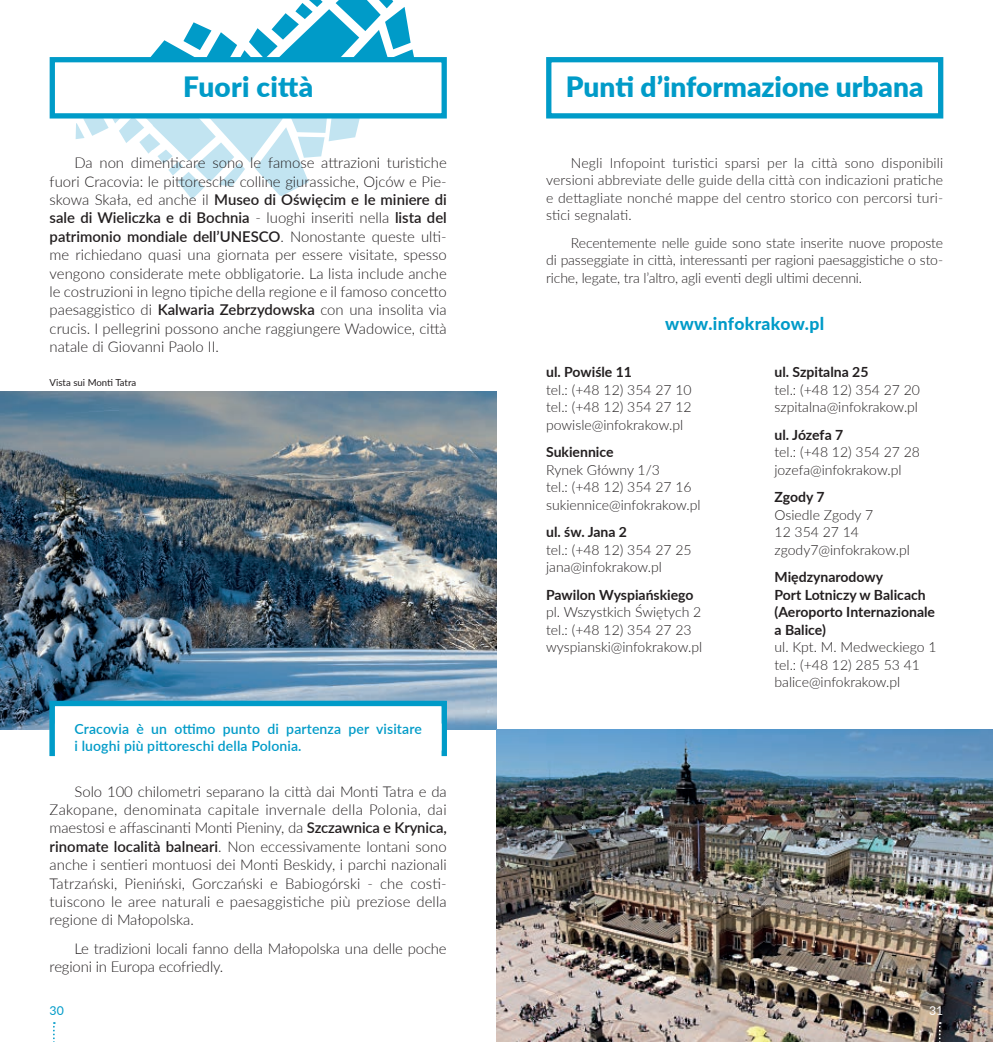
<style>
.page{position:relative;width:993px;height:1042px;background:#fff}
.page>*{position:absolute;margin:0;border:0;box-sizing:border-box;transform-origin:0 0}
.t1{font:900 28px "Lato";color:#009bc8}
.t2{font:800 17.5px "Lato";letter-spacing:.02em;color:#009bc8}
.t3{font:300 14.88px/18.4px "Lato";letter-spacing:-.01em;color:#231f20;text-align:justify}
.t4{font:300 14px/17.5px "Lato";color:#231f20}
.t5{font:700 14px/17.5px "Lato";color:#231f20}
.t6{font:600 14px/16.8px "Lato";letter-spacing:.01em;color:#009bc8}
.t7{font:12.25px "Lato";color:#009bc8}
.t8{font:12.25px "Lato";color:#fff}
.t9{font:9.62px "Lato";color:#231f20}
.s1{font-weight:600}
</style>
<div class="page">
<img style="left:0;top:392px;width:496px;height:337px">
<svg style="left:49px;top:0;width:398px;height:199px"></svg>
<svg style="left:546px;top:57px;width:398px;height:62px"></svg>
<svg style="left:47px;top:698px;width:402px;height:59px"></svg>
<img style="left:496px;top:729px;width:496px;height:313px">
<svg style="left:938px;top:1022px;width:2px;height:20px"></svg>
<svg style="left:53px;top:1022px;width:2px;height:20px"></svg>
<h1 class="t1" style="left:183px;top:66px;width:132px">Fuori città</h1>
<h1 class="t1" style="left:565px;top:66px;width:359px">Punti d’informazione urbana</h1>
<p class="t3" style="left:50px;top:153px;width:398px;text-indent:25px">Da non dimenticare sono le famose attrazioni turistiche fuori Cracovia: le pittoresche colline giurassiche, Ojców e Pie&shy;skowa Skała, ed anche il <span class="s1">Museo di Oświęcim e le miniere di sale di Wieliczka e di Bochnia</span> - luoghi inseriti nella <span class="s1">lista del patrimonio mondiale dell’UNESCO</span>. Nonostante queste ulti&shy;me richiedano quasi una giornata per essere visitate, spesso vengono considerate mete obbligatorie. La lista include anche le costruzioni in legno tipiche della regione e il famoso concetto paesaggistico di <span class="s1">Kalwaria Zebrzydowska</span> con una insolita via crucis. I pellegrini possono anche raggiungere Wadowice, città natale di Giovanni Paolo II.</p>
<p class="t4" style="left:546px;top:153px;width:398px;text-align:justify;text-indent:25px">Negli Infopoint turistici sparsi per la città sono disponibili versioni abbreviate delle guide della città con indicazioni pratiche e dettagliate nonché mappe del centro storico con percorsi turi&shy;stici segnalati.</p>
<p class="t4" style="left:546px;top:233px;width:398px;text-align:justify;text-indent:25px">Recentemente nelle guide sono state inserite nuove proposte di passeggiate in città, interessanti per ragioni paesaggistiche o sto&shy;riche, legate, tra l’altro, agli eventi degli ultimi decenni.</p>
<p class="t2" style="left:665px;top:311px;width:160px">www.infokrakow.pl</p>
<p class="t9" style="left:50px;top:375px;width:88px">Vista sui Monti Tatra</p>
<p class="t6" style="left:74px;top:720px;width:349px">Cracovia è un ottimo punto di partenza per visitare i luoghi più pittoreschi della Polonia.</p>
<p class="t5" style="left:546px;top:363px;width:87px">ul. Powiśle 11</p>
<p class="t4" style="left:546px;top:381px;width:147px;text-align:justify">tel.: (+48 12) 354 27 10 tel.: (+48 12) 354 27 12 powisle@infokrakow.pl</p>
<p class="t5" style="left:546px;top:443px;width:69px">Sukiennice</p>
<p class="t4" style="left:546px;top:460px;width:156px">Rynek Główny 1/3<br>tel.: (+48 12) 354 27 16 sukiennice@infokrakow.pl</p>
<p class="t5" style="left:546px;top:523px;width:82px">ul. św. Jana 2</p>
<p class="t4" style="left:546px;top:540px;width:147px">tel.: (+48 12) 354 27 25 jana@infokrakow.pl</p>
<p class="t5" style="left:546px;top:585px;width:149px">Pawilon Wyspiańskiego</p>
<p class="t4" style="left:546px;top:603px;width:157px">pl. Wszystkich Świętych 2 tel.: (+48 12) 354 27 23 wyspianski@infokrakow.pl</p>
<p class="t5" style="left:774px;top:363px;width:95px">ul. Szpitalna 25</p>
<p class="t4" style="left:774px;top:381px;width:147px">tel.: (+48 12) 354 27 20 szpitalna@infokrakow.pl</p>
<p class="t5" style="left:774px;top:425px;width:70px">ul. Józefa 7</p>
<p class="t4" style="left:774px;top:443px;width:147px">tel.: (+48 12) 354 27 28 jozefa@infokrakow.pl</p>
<p class="t5" style="left:774px;top:488px;width:52px">Zgody 7</p>
<p class="t4" style="left:774px;top:505px;width:137px">Osiedle Zgody 7<br>12 354 27 14 zgody7@infokrakow.pl</p>
<p class="t5" style="left:774px;top:568px;width:162px">Międzynarodowy<br>Port Lotniczy w Balicach (Aeroporto Internazionale a Balice)</p>
<p class="t4" style="left:774px;top:638px;width:163px">ul. Kpt. M. Medweckiego 1 tel.: (+48 12) 285 53 41 balice@infokrakow.pl</p>
<p class="t3" style="left:50px;top:781px;width:398px;text-indent:25px">Solo 100 chilometri separano la città dai Monti Tatra e da Zakopane, denominata capitale invernale della Polonia, dai maestosi e affascinanti Monti Pieniny, da <span class="s1">Szczawnica e Krynica, rinomate località balneari</span>. Non eccessivamente lontani sono anche i sentieri montuosi dei Monti Beskidy, i parchi nazionali Tatrzański, Pieniński, Gorczański e Babiogórski - che costi&shy;tuiscono le aree naturali e paesaggistiche più preziose della regione di Małopolska.</p>
<p class="t3" style="left:50px;top:938px;width:398px;text-indent:25px">Le tradizioni locali fanno della Małopolska una delle poche regioni in Europa ecofriedly.</p>
<p class="t7" style="left:50px;top:1001px;width:16px">30</p>
<p class="t8" style="left:928px;top:1001px;width:16px">31</p>
</div>
